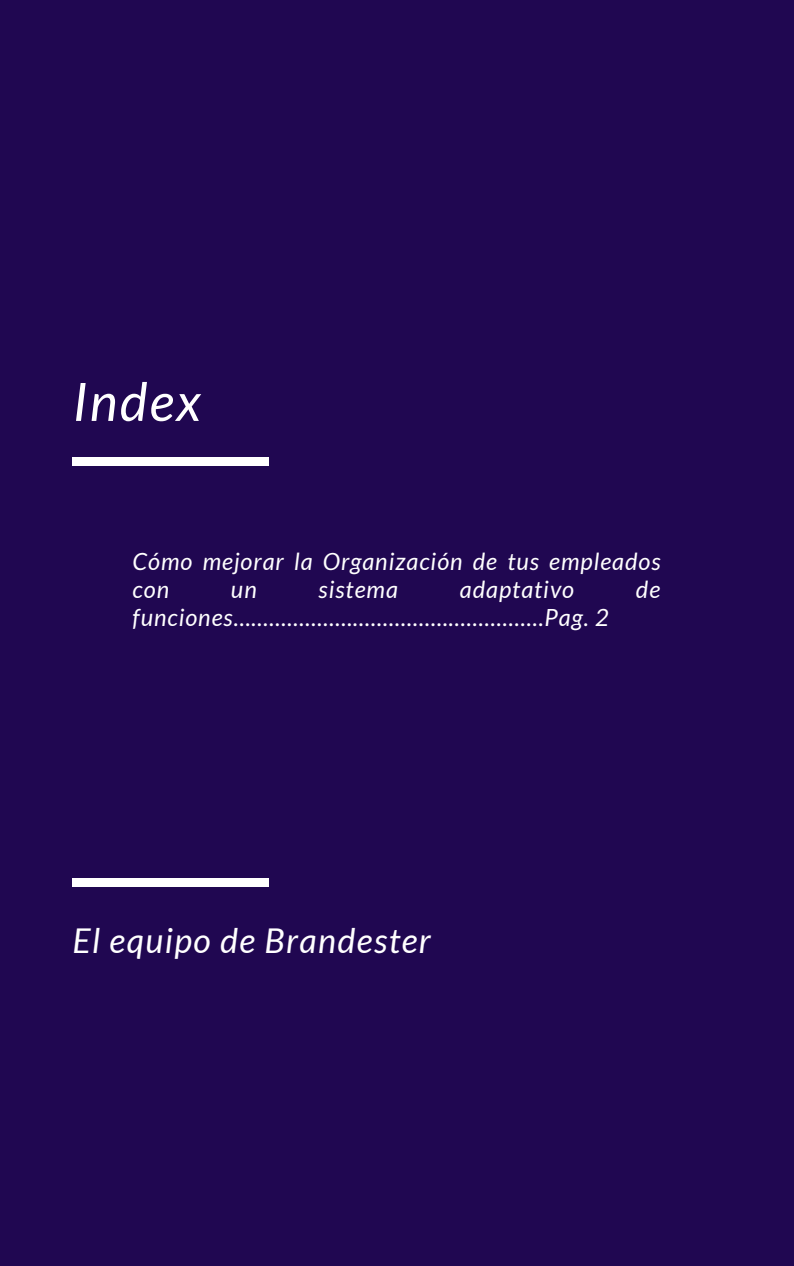
<style>
.page{position:relative;width:794px;height:1266px;background:#fff}
.page>*{position:absolute;margin:0;border:0;box-sizing:border-box;transform-origin:0 0}
.t1{font:italic 52.95px "Lato";letter-spacing:.04em;color:#fff}
.t2{font:italic 34.12px "Lato";letter-spacing:.04em;color:#fff}
.t3{font:italic 23.62px/28.1px "Lato";letter-spacing:.04em;color:#fff}
</style>
<div class="page">
<div style="left:0;top:0;width:792px;height:1265px;background:#200751"></div>
<div style="left:73px;top:457px;width:195px;height:8px;background:#fff"></div>
<div style="left:73px;top:878px;width:195px;height:8px;background:#fff"></div>
<h1 class="t1" style="left:73px;top:369px;width:130px">Index</h1>
<p class="t3" style="left:132px;top:546px;width:529px">Cómo mejorar la Organización de tus empleados con</p>
<p class="t3" style="left:231px;top:575px;width:27px">un</p>
<p class="t3" style="left:318px;top:575px;width:81px">sistema</p>
<p class="t3" style="left:459px;top:575px;width:116px">adaptativo</p>
<p class="t3" style="left:635px;top:575px;width:26px">de</p>
<p class="t3" style="left:132px;top:603px;width:477px">funciones....................................................Pag. 2</p>
<h2 class="t2" style="left:73px;top:920px;width:359px">El equipo de Brandester</h2>
</div>
